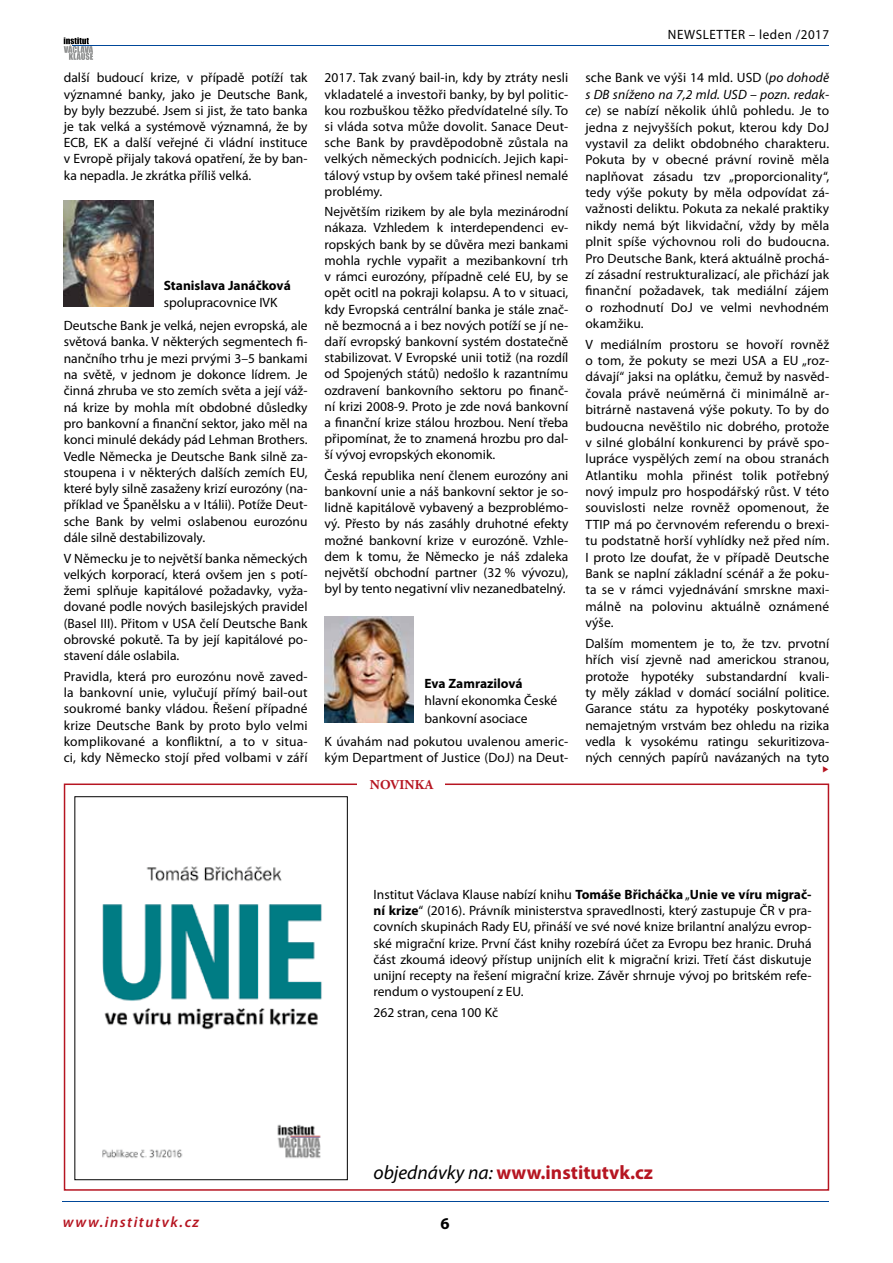
<style>
.page{position:relative;width:893px;height:1263px;background:#fff}
.page>*{position:absolute;margin:0;border:0;box-sizing:border-box;transform-origin:0 0}
.t1{font:700 19.5px "Myriad Pro";color:#b61521}
.t2{font:700 16.5px "Myriad Pro";color:#000}
.t3{font:italic 600 15px "Myriad Pro";letter-spacing:.1em;color:#b61521}
.t4{font:13.5px/16.4px "Myriad Pro";color:#000;text-align:justify}
.t5{font:700 13.5px "Myriad Pro";color:#000}
.t6{font:13.5px "Myriad Pro";letter-spacing:.04em;color:#000}
.t7{font:700 13.5px "Adobe Garamond Pro";letter-spacing:.015em;color:#b61521}
.s1{font-style:italic}
.s2{font-weight:700}
.s3{font-weight:400;font-style:italic;color:#000}
</style>
<div class="page">
<svg style="left:64px;top:37px;width:29px;height:23px"></svg>
<hr style="left:72px;top:45px;width:242px;height:1px;background:#004799">
<hr style="left:149px;top:45px;width:679px;height:1px;background:#004799">
<hr style="left:63px;top:1201px;width:765px;height:1px;background:#004799">
<img style="left:64px;top:200px;width:89px;height:107px">
<img style="left:325px;top:616px;width:89px;height:106px">
<div style="left:64px;top:783px;width:765px;height:408px;border:2px solid #b61521"></div>
<div style="left:358px;top:775px;width:87px;height:18px;background:#fff"></div>
<img style="left:102px;top:866px;width:220px;height:293px">
<div style="left:74px;top:796px;width:274px;height:384px;border:1px solid #000"></div>
<p class="t4" style="left:64px;top:70px;width:245px">další budoucí krize, v případě potíží tak významné banky, jako je Deutsche Bank, by byly bezzubé. Jsem si jist, že tato banka je tak velká a systémově významná, že by ECB, EK a další veřejné či vládní instituce v Evropě přijaly taková opatření, že by ban&shy;ka nepadla. Je zkrátka příliš velká.</p>
<p class="t4" style="left:325px;top:70px;width:245px">2017. Tak zvaný bail-in, kdy by ztráty nesli vkladatelé a investoři banky, by byl politic&shy;kou rozbuškou těžko předvídatelné síly. To si vláda sotva může dovolit. Sanace Deut&shy;sche Bank by pravděpodobně zůstala na velkých německých podnicích. Jejich kapi&shy;tálový vstup by ovšem také přinesl nemalé problémy.</p>
<p class="t4" style="left:325px;top:204px;width:245px">Největším rizikem by ale byla mezinárodní nákaza. Vzhledem k interdependenci ev&shy;ropských bank by se důvěra mezi bankami mohla rychle vypařit a mezibankovní trh v rámci eurozóny, případně celé EU, by se opět ocitl na pokraji kolapsu. A to v situaci, kdy Evropská centrální banka je stále znač&shy;ně bezmocná a i bez nových potíží se jí ne&shy;daří evropský bankovní systém dostatečně stabilizovat. V Evropské unii totiž (na rozdíl od Spojených států) nedošlo k razantnímu ozdravení bankovního sektoru po finanč&shy;ní krizi 2008-9. Proto je zde nová bankovní a finanční krize stálou hrozbou. Není třeba připomínat, že to znamená hrozbu pro dal&shy;ší vývoj evropských ekonomik.</p>
<p class="t4" style="left:325px;top:467px;width:245px">Česká republika není členem eurozóny ani bankovní unie a náš bankovní sektor je so&shy;lidně kapitálově vybavený a bezproblémo&shy;vý. Přesto by nás zasáhly druhotné efekty možné bankovní krize v eurozóně. Vzhle&shy;dem k tomu, že Německo je náš zdaleka největší obchodní partner (32 % vývozu), byl by tento negativní vliv nezanedbatelný.</p>
<p class="t5" style="left:164px;top:277px;width:129px">Stanislava Janáčková</p>
<p class="t4" style="left:164px;top:294px;width:115px">spolupracovnice IVK</p>
<p class="t4" style="left:64px;top:318px;width:245px">Deutsche Bank je velká, nejen evropská, ale světová banka. V některých segmentech fi&shy;nančního trhu je mezi prvými 3–5 bankami na světě, v jednom je dokonce lídrem. Je činná zhruba ve sto zemích světa a její váž&shy;ná krize by mohla mít obdobné důsledky pro bankovní a finanční sektor, jako měl na konci minulé dekády pád Lehman Brothers.<br>Vedle Německa je Deutsche Bank silně za&shy;stoupena i v některých dalších zemích EU, které byly silně zasaženy krizí eurozóny (na&shy;příklad ve Španělsku a v Itálii). Potíže Deut&shy;sche Bank by velmi oslabenou eurozónu dále silně destabilizovaly.</p>
<p class="t4" style="left:64px;top:550px;width:245px">V Německu je to největší banka německých velkých korporací, která ovšem jen s potí&shy;žemi splňuje kapitálové požadavky, vyža&shy;dované podle nových basilejských pravidel (Basel III). Přitom v USA čelí Deutsche Bank obrovské pokutě. Ta by její kapitálové po&shy;stavení dále oslabila.</p>
<p class="t4" style="left:64px;top:668px;width:245px">Pravidla, která pro eurozónu nově zaved&shy;la bankovní unie, vylučují přímý bail-out soukromé banky vládou. Řešení případné krize Deutsche Bank by proto bylo velmi komplikované a konfliktní, a to v situa&shy;ci, kdy Německo stojí před volbami v září</p>
<p class="t5" style="left:424px;top:676px;width:100px">Eva Zamrazilová</p>
<p class="t4" style="left:424px;top:693px;width:134px;line-height:17.2px">hlavní ekonomka České bankovní asociace</p>
<p class="t4" style="left:325px;top:734px;width:245px">K úvahám nad pokutou uvalenou americ&shy;kým Department of Justice (DoJ) na Deut-</p>
<p class="t7" style="left:370px;top:777px;width:65px">NOVINKA</p>
<p class="t6" style="left:668px;top:27px;width:163px">NEWSLETTER – leden /2017</p>
<p class="t4" style="left:585px;top:70px;width:245px">sche Bank ve výši 14 mld. USD (<span class="s1">po dohodě s DB sníženo na 7,2 mld. USD – pozn. redak&shy;ce</span>) se nabízí několik úhlů pohledu. Je to jedna z nejvyšších pokut, kterou kdy DoJ vystavil za delikt obdobného charakteru.<br>Pokuta by v obecné právní rovině měla naplňovat zásadu tzv „proporcionality“, tedy výše pokuty by měla odpovídat zá&shy;važnosti deliktu. Pokuta za nekalé praktiky nikdy nemá být likvidační, vždy by měla plnit spíše výchovnou roli do budoucna.<br>Pro Deutsche Bank, která aktuálně prochá&shy;zí zásadní restrukturalizací, ale přichází jak finanční požadavek, tak mediální zájem o rozhodnutí DoJ ve velmi nevhodném okamžiku.</p>
<p class="t4" style="left:585px;top:336px;width:245px">V mediálním prostoru se hovoří rovněž o tom, že pokuty se mezi USA a EU „roz&shy;dávají“ jaksi na oplátku, čemuž by nasvěd&shy;čovala právě neúměrná či minimálně ar&shy;bitrárně nastavená výše pokuty. To by do budoucna nevěštilo nic dobrého, protože v silné globální konkurenci by právě spo&shy;lupráce vyspělých zemí na obou stranách Atlantiku mohla přinést tolik potřebný nový impulz pro hospodářský růst. V této souvislosti nelze rovněž opomenout, že TTIP má po červnovém referendu o brexi&shy;tu podstatně horší vyhlídky než před ním.<br>I proto lze doufat, že v případě Deutsche Bank se naplní základní scénář a že poku&shy;ta se v rámci vyjednávání smrskne maxi&shy;málně na polovinu aktuálně oznámené výše.</p>
<p class="t4" style="left:585px;top:635px;width:245px">Dalším momentem je to, že tzv. prvotní hřích visí zjevně nad americkou stranou, protože hypotéky substandardní kvali&shy;ty měly základ v domácí sociální politice.<br>Garance státu za hypotéky poskytované nemajetným vrstvám bez ohledu na rizika vedla k vysokému ratingu sekuritizova&shy;ných cenných papírů navázaných na tyto</p>
<p class="t4" style="left:374px;top:886px;width:439px">Institut Václava Klause nabízí knihu <span class="s2">Tomáše Břicháčka</span> „<span class="s2">Unie ve víru migrač&shy;ní krize</span>“ (2016). Právník ministerstva spravedlnosti, který zastupuje ČR v pra&shy;covních skupinách Rady EU, přináší ve své nové knize brilantní analýzu evrop&shy;ské migrační krize. První část knihy rozebírá účet za Evropu bez hranic. Druhá část zkoumá ideový přístup unijních elit k migrační krizi. Třetí část diskutuje unijní recepty na řešení migrační krize. Závěr shrnuje vývoj po britském refe&shy;rendum o vystoupení z EU.</p>
<p class="t4" style="left:374px;top:1004px;width:126px">262 stran, cena 100 Kč</p>
<h1 class="t1" style="left:374px;top:1161px;width:281px"><span class="s3">objednávky na:</span> www.institutvk.cz</h1>
<p class="t3" style="left:63px;top:1213px;width:138px">www.institutvk.cz</p>
<p class="t2" style="left:440px;top:1214px;width:11px">6</p>
</div>
